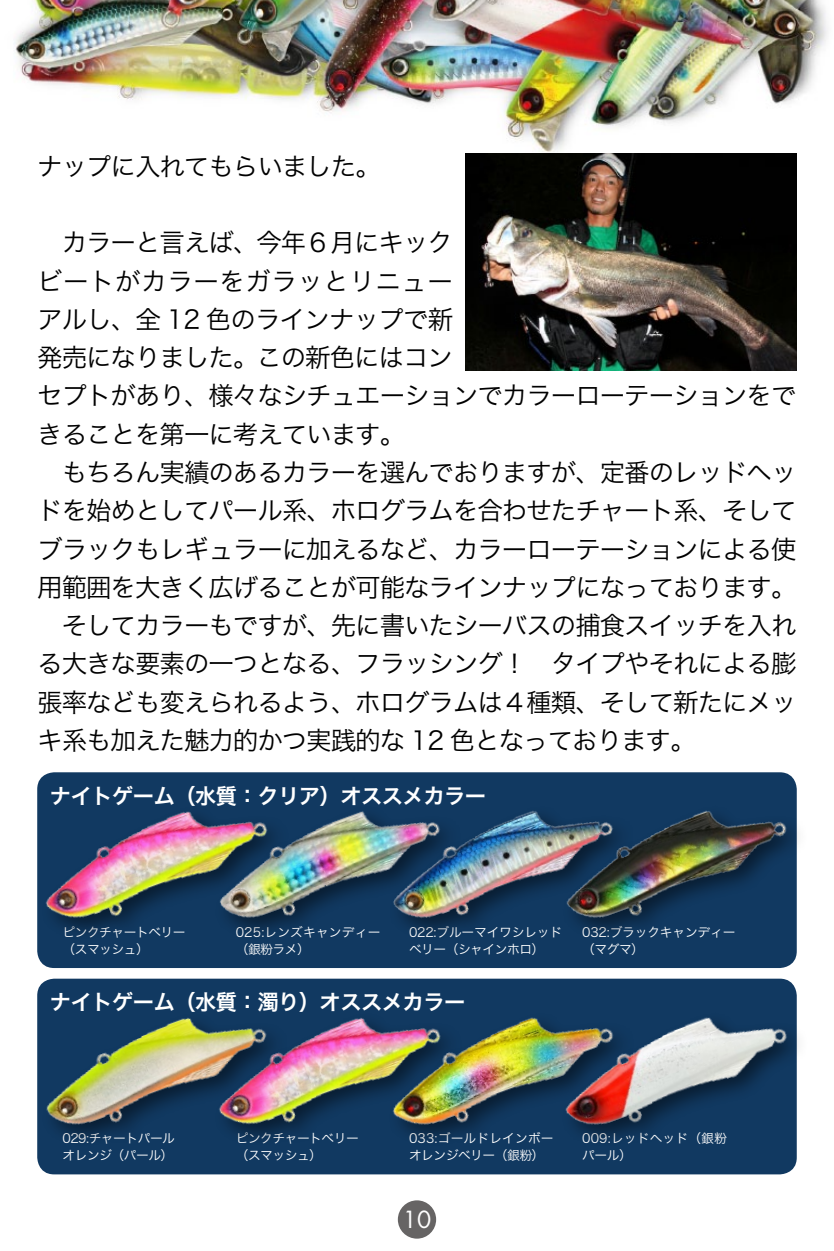
<style>
.page{position:relative;width:834px;height:1251px;background:#fff}
.page>*{position:absolute;margin:0;border:0;box-sizing:border-box;transform-origin:0 0}
.t1{font:25.5px/38.4px "Hira Kaku Pro W3";letter-spacing:-.04em;color:#000}
.t2{font:23.1px "Futura";color:#fff}
.t3{font:21.3px "Hira Kaku Pro W6";letter-spacing:-.025em;color:#fff}
.t4{font:12.9px/17.1px "Hira Kaku Pro W3";letter-spacing:.01em;color:#fff}
.t5{font:12.9px/17.1px "Hira Kaku Pro W3";letter-spacing:-.04em;color:#fff}
.t6{font:12.9px/17.1px "Hira Kaku Pro W3";letter-spacing:-.015em;color:#fff}
</style>
<div class="page">
<img style="left:14px;top:0;width:814px;height:164px">
<div style="left:398px;top:1199px;width:38px;height:39px;background:#666464;border-radius:50%"></div>
<img style="left:466px;top:153px;width:330px;height:217px">
<div style="left:37px;top:772px;width:759px;height:195px;background:#113961;border-radius:17px"></div>
<img style="left:37px;top:774px;width:156px;height:174px">
<img style="left:193px;top:811px;width:173px;height:119px">
<img style="left:366px;top:811px;width:173px;height:120px">
<img style="left:539px;top:774px;width:259px;height:174px">
<div style="left:37px;top:978px;width:759px;height:196px;background:#113961;border-radius:17px"></div>
<img style="left:37px;top:980px;width:156px;height:174px">
<img style="left:193px;top:1018px;width:173px;height:119px">
<img style="left:366px;top:1017px;width:173px;height:121px">
<img style="left:539px;top:980px;width:260px;height:174px">
<p class="t1" style="left:37px;top:145px;width:345px">ナップに入れてもらいました。</p>
<p class="t1" style="left:37px;top:221px;width:760px;text-indent:24px">カラーと言えば、今年６月にキック<br>ビートがカラーをガラッとリニュー<br>アルし、全 12 色のラインナップで新<br>発売になりました。この新色にはコン<br>セプトがあり、様々なシチュエーションでカラーローテーションをできることを第一に考えています。</p>
<p class="t1" style="left:62px;top:451px;width:736px">もちろん実績のあるカラーを選んでおりますが、定番のレッドヘッ</p>
<p class="t1" style="left:37px;top:489px;width:760px">ドを始めとしてパール系、ホログラムを合わせたチャート系、そして</p>
<p class="t1" style="left:37px;top:528px;width:760px">ブラックもレギュラーに加えるなど、カラーローテーションによる使</p>
<p class="t1" style="left:37px;top:566px;width:760px">用範囲を大きく広げることが可能なラインナップになっております。</p>
<p class="t1" style="left:62px;top:604px;width:736px">そしてカラーもですが、先に書いたシーバスの捕食スイッチを入れ</p>
<p class="t1" style="left:37px;top:642px;width:760px">る大きな要素の一つとなる、フラッシング！　タイプやそれによる膨</p>
<p class="t1" style="left:37px;top:681px;width:760px">張率なども変えられるよう、ホログラムは４種類、そして新たにメッ</p>
<p class="t1" style="left:37px;top:719px;width:660px">キ系も加えた魅力的かつ実践的な 12 色となっております。</p>
<p class="t3" style="left:50px;top:776px;width:437px">ナイトゲーム（水質：クリア）オススメカラー</p>
<p class="t5" style="left:63px;top:922px;width:124px">ピンクチャートベリー（スマッシュ）</p>
<p class="t4" style="left:236px;top:922px;width:146px">025:レンズキャンディー（銀粉ラメ）</p>
<p class="t6" style="left:409px;top:922px;width:155px">022:ブルーマイワシレッドベリー（シャインホロ）</p>
<p class="t6" style="left:582px;top:922px;width:155px">032:ブラックキャンディー（マグマ）</p>
<p class="t3" style="left:50px;top:982px;width:417px">ナイトゲーム（水質：濁り）オススメカラー</p>
<p class="t5" style="left:63px;top:1128px;width:114px">029:チャートパールオレンジ（パール）</p>
<p class="t5" style="left:236px;top:1128px;width:124px">ピンクチャートベリー（スマッシュ）</p>
<p class="t4" style="left:409px;top:1128px;width:146px">033:ゴールドレインボーオレンジベリー（銀粉）</p>
<p class="t4" style="left:582px;top:1128px;width:146px">009:レッドヘッド（銀粉パール）</p>
<p class="t2" style="left:403px;top:1203px;width:30px">10</p>
</div>
